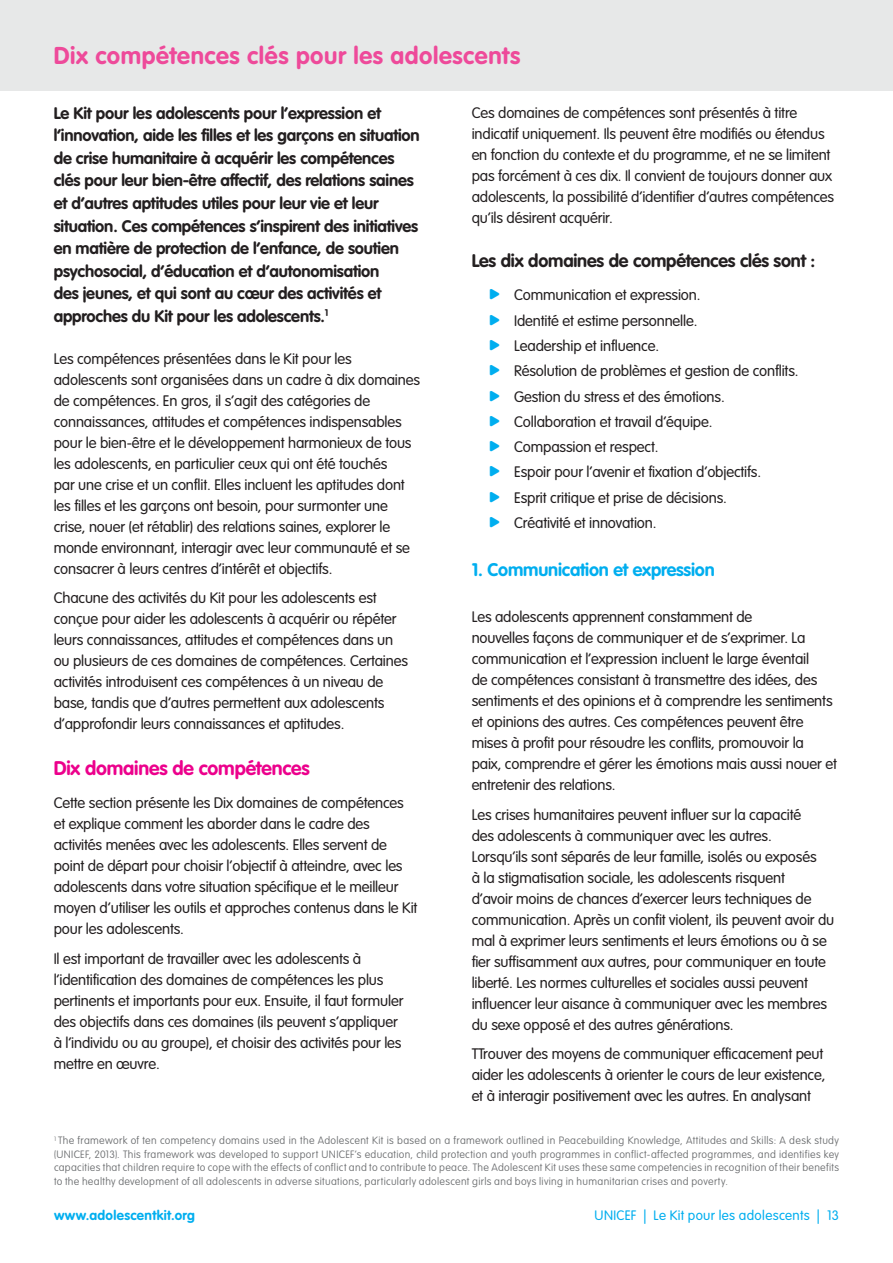
<style>
.page{position:relative;width:893px;height:1263px;background:#fff}
.page>*{position:absolute;margin:0;border:0;box-sizing:border-box;transform-origin:0 0}
.t1{font:700 24px "VAG Rounded";letter-spacing:.025em;color:#ee4a9a}
.t2{font:700 19.5px "VAG Rounded";letter-spacing:-.01em;color:#ec008c}
.t3{font:700 18px "VAG Rounded";letter-spacing:-.01em;color:#231f20}
.t4{font:700 18px "VAG Rounded";letter-spacing:-.01em;color:#00aeef}
.t5{font:700 16.5px/22.5px "VAG Rounded";letter-spacing:-.01em;color:#231f20}
.t6{font:300 15px/21px "VAG Rounded";letter-spacing:-.01em;color:#231f20}
.t7{font:300 13.5px "VAG Rounded";letter-spacing:.025em;color:#00aeef}
.t8{font:700 13.5px "VAG Rounded";letter-spacing:.025em;color:#00aeef}
.t9{font:100 10.5px/13.5px "VAG Rounded";letter-spacing:.03em;color:#6d6f71;text-align:justify}
.s1{color:#00aeef}
</style>
<div class="page">
<div style="left:0;top:0;width:893px;height:91px;background:#e7e8e8"></div>
<h1 class="t1" style="left:54px;top:42px;width:468px">Dix compétences clés pour les adolescents</h1>
<p class="t5" style="left:54px;top:103px;width:368px">Le Kit pour les adolescents pour l’expression et l’innovation, aide les filles et les garçons en situation de crise humanitaire à acquérir les compétences clés pour leur bien-être affectif, des relations saines et d’autres aptitudes utiles pour leur vie et leur situation. Ces compétences s’inspirent des initiatives en matière de protection de l’enfance, de soutien psychosocial, d’éducation et d’autonomisation<br>des jeunes, et qui sont au cœur des activités et approches du Kit pour les adolescents.<sup>1</sup></p>
<p class="t6" style="left:54px;top:348px;width:368px">Les compétences présentées dans le Kit pour les adolescents sont organisées dans un cadre à dix domaines de compétences. En gros, il s’agit des catégories de connaissances, attitudes et compétences indispensables pour le bien-être et le développement harmonieux de tous les adolescents, en particulier ceux qui ont été touchés<br>par une crise et un conflit. Elles incluent les aptitudes dont les filles et les garçons ont besoin, pour surmonter une crise, nouer (et rétablir) des relations saines, explorer le monde environnant, interagir avec leur communauté et se consacrer à leurs centres d’intérêt et objectifs.</p>
<p class="t6" style="left:54px;top:588px;width:356px">Chacune des activités du Kit pour les adolescents est conçue pour aider les adolescents à acquérir ou répéter leurs connaissances, attitudes et compétences dans un ou plusieurs de ces domaines de compétences. Certaines activités introduisent ces compétences à un niveau de base, tandis que d’autres permettent aux adolescents d’approfondir leurs connaissances et aptitudes.</p>
<h2 class="t2" style="left:54px;top:756px;width:258px">Dix domaines de compétences</h2>
<p class="t6" style="left:54px;top:793px;width:365px">Cette section présente les Dix domaines de compétences et explique comment les aborder dans le cadre des activités menées avec les adolescents. Elles servent de point de départ pour choisir l’objectif à atteindre, avec les adolescents dans votre situation spécifique et le meilleur moyen d’utiliser les outils et approches contenus dans le Kit pour les adolescents.</p>
<p class="t6" style="left:54px;top:949px;width:351px">Il est important de travailler avec les adolescents à l’identification des domaines de compétences les plus pertinents et importants pour eux. Ensuite, il faut formuler des objectifs dans ces domaines (ils peuvent s’appliquer à l’individu ou au groupe), et choisir des activités pour les mettre en œuvre.</p>
<p class="t6" style="left:472px;top:103px;width:364px">Ces domaines de compétences sont présentés à titre indicatif uniquement. Ils peuvent être modifiés ou étendus en fonction du contexte et du programme, et ne se limitent pas forcément à ces dix. Il convient de toujours donner aux adolescents, la possibilité d’identifier d’autres compétences qu’ils désirent acquérir.</p>
<p class="t3" style="left:472px;top:250px;width:345px">Les dix domaines de compétences clés sont :</p>
<p class="t6" style="left:489px;top:285px;width:213px"><span class="s1">•</span> Communication et expression.</p>
<p class="t6" style="left:489px;top:310px;width:210px"><span class="s1">•</span> Identité et estime personnelle.</p>
<p class="t6" style="left:489px;top:336px;width:172px"><span class="s1">•</span> Leadership et influence.</p>
<p class="t6" style="left:489px;top:361px;width:311px"><span class="s1">•</span> Résolution de problèmes et gestion de conflits.</p>
<p class="t6" style="left:489px;top:386px;width:238px"><span class="s1">•</span> Gestion du stress et des émotions.</p>
<p class="t6" style="left:489px;top:411px;width:225px"><span class="s1">•</span> Collaboration et travail d’équipe.</p>
<p class="t6" style="left:489px;top:437px;width:171px"><span class="s1">•</span> Compassion et respect.</p>
<p class="t6" style="left:489px;top:462px;width:274px"><span class="s1">•</span> Espoir pour l’avenir et fixation d’objectifs.</p>
<p class="t6" style="left:489px;top:487px;width:240px"><span class="s1">•</span> Esprit critique et prise de décisions.</p>
<p class="t6" style="left:489px;top:512px;width:169px"><span class="s1">•</span> Créativité et innovation.</p>
<p class="t4" style="left:472px;top:559px;width:245px">1. Communication et expression</p>
<p class="t6" style="left:472px;top:607px;width:367px">Les adolescents apprennent constamment de<br>nouvelles façons de communiquer et de s’exprimer. La communication et l’expression incluent le large éventail<br>de compétences consistant à transmettre des idées, des sentiments et des opinions et à comprendre les sentiments et opinions des autres. Ces compétences peuvent être mises à profit pour résoudre les conflits, promouvoir la paix, comprendre et gérer les émotions mais aussi nouer et entretenir des relations.</p>
<p class="t6" style="left:472px;top:805px;width:364px">Les crises humanitaires peuvent influer sur la capacité<br>des adolescents à communiquer avec les autres.<br>Lorsqu’ils sont séparés de leur famille, isolés ou exposés<br>à la stigmatisation sociale, les adolescents risquent<br>d’avoir moins de chances d’exercer leurs techniques de communication. Après un confit violent, ils peuvent avoir du mal à exprimer leurs sentiments et leurs émotions ou à se fier suffisamment aux autres, pour communiquer en toute liberté. Les normes culturelles et sociales aussi peuvent influencer leur aisance à communiquer avec les membres du sexe opposé et des autres générations.</p>
<p class="t6" style="left:472px;top:1044px;width:355px">TTrouver des moyens de communiquer efficacement peut aider les adolescents à orienter le cours de leur existence, et à interagir positivement avec les autres. En analysant</p>
<p class="t9" style="left:54px;top:1134px;width:787px"><sup>1</sup> The framework of ten competency domains used in the Adolescent Kit is based on a framework outlined in Peacebuilding Knowledge, Attitudes and Skills: A desk study (UNICEF, 2013). This framework was developed to support UNICEF’s education, child protection and youth programmes in conflict-affected programmes, and identifies key capacities that children require to cope with the effects of conflict and to contribute to peace. The Adolescent Kit uses these same competencies in recognition of their benefits to the healthy development of all adolescents in adverse situations, particularly adolescent girls and boys living in humanitarian crises and poverty.</p>
<p class="t8" style="left:54px;top:1207px;width:143px">www.adolescentkit.org</p>
<p class="t7" style="left:595px;top:1208px;width:246px">UNICEF | Le Kit pour les adolescents | 13</p>
</div>
